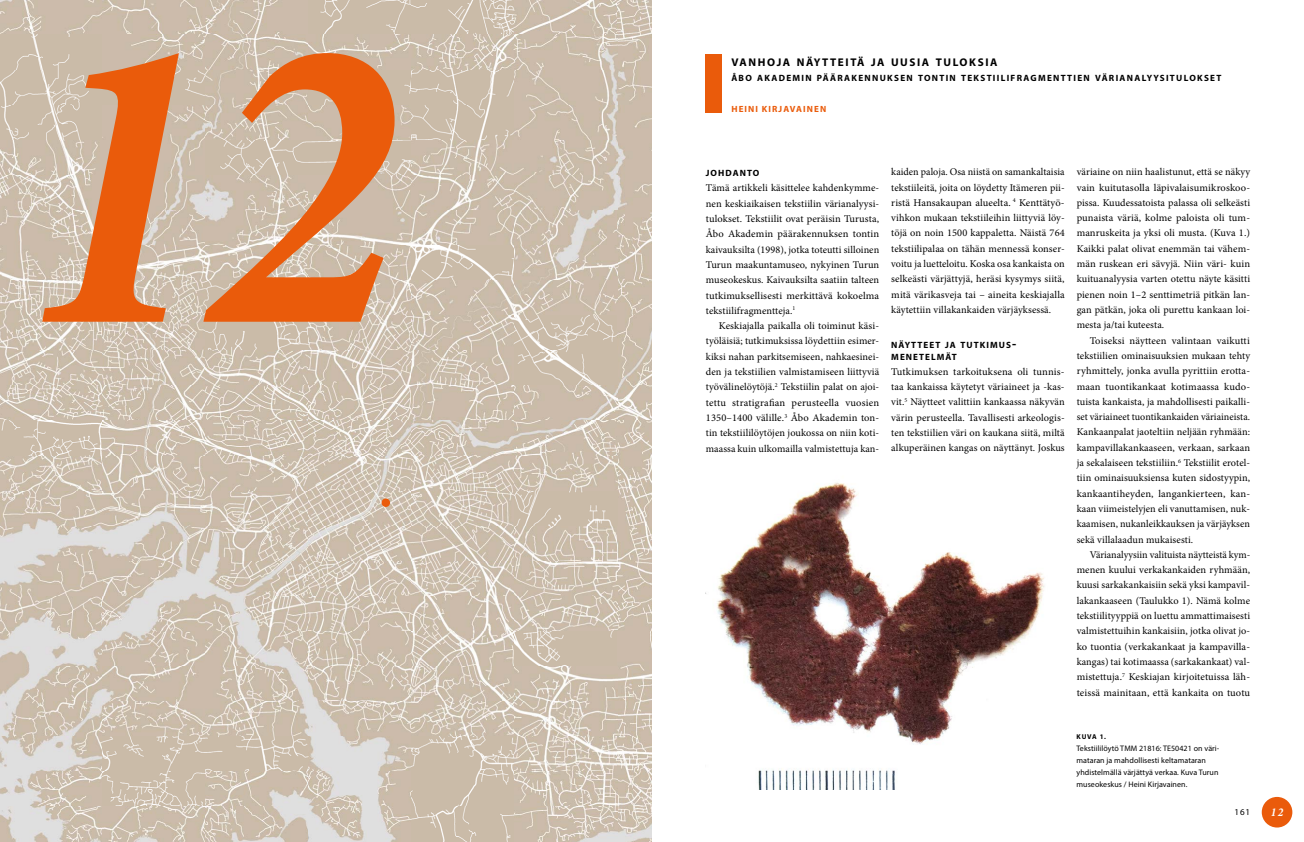
<style>
.page{position:relative;width:1304px;height:842px;background:#fff}
.page>*{position:absolute;margin:0;border:0;box-sizing:border-box;transform-origin:0 0}
.t1{font:italic 700 condensed 423px "Minion Pro";color:#ea5b0b}
.t2{font:italic 700 condensed 12px "Minion Pro";color:#fff}
.t3{font:700 11.2px "Myriad Pro";letter-spacing:.145em;color:#000}
.t4{font:10.3px/15.3px "Minion Pro";letter-spacing:.01em;color:#000;text-align:justify}
.t5{font:700 9.1px "Myriad Pro";letter-spacing:.145em;color:#000}
.t6{font:700 9.1px/11px "Myriad Pro";letter-spacing:.115em;color:#000}
.t7{font:700 9px "Myriad Pro";letter-spacing:.12em;color:#ea5b0b}
.t8{font:9px "Myriad Pro";color:#000}
.t9{font:8px/12px "Myriad Pro";letter-spacing:.01em;color:#000}
.t10{font:700 7px "Myriad Pro";color:#000}
.s1{font-size:13px}
</style>
<div class="page">
<div style="left:1262px;top:797px;width:30px;height:30px;background:#ea5b0b;border-radius:50%"></div>
<img style="left:0;top:0;width:652px;height:842px">
<div style="left:706px;top:54px;width:16px;height:58px;background:#ea5b0b"></div>
<img style="left:717px;top:482px;width:327px;height:307px">
<div style="left:382px;top:498px;width:8px;height:9px;background:#ea5b0b;border-radius:50%"></div>
<p class="t1" style="left:17px;top:-107px;width:383px">12</p>
<p class="t3" style="left:731px;top:55px;width:268px">VANHOJA NÄYTTEITÄ JA UUSIA TULOKSIA</p>
<p class="t5" style="left:731px;top:72px;width:492px">ÅBO AKADEMIN PÄÄRAKENNUKSEN TONTIN TEKSTIILIFRAGMENTTIEN VÄRIANALYYSITULOKSET</p>
<p class="t7" style="left:731px;top:103px;width:96px">HEINI KIRJAVAINEN</p>
<p class="t6" style="left:706px;top:167px;width:55px">JOHDANTO</p>
<p class="t4" style="left:706px;top:181px;width:175px">Tämä artikkeli käsittelee kahdenkymme-</p>
<p class="t4" style="left:706px;top:196px;width:175px">nen keskiaikaisen tekstiilin värianalyysi-</p>
<p class="t4" style="left:706px;top:211px;width:175px">tulokset. Tekstiilit ovat peräisin Turusta,</p>
<p class="t4" style="left:706px;top:226px;width:175px">Åbo Akademin päärakennuksen tontin</p>
<p class="t4" style="left:706px;top:242px;width:175px">kaivauksilta (1998), jotka toteutti silloinen</p>
<p class="t4" style="left:706px;top:257px;width:175px">Turun maakuntamuseo, nykyinen Turun</p>
<p class="t4" style="left:706px;top:272px;width:175px">museokeskus. Kaivauksilta saatiin talteen</p>
<p class="t4" style="left:706px;top:288px;width:175px">tutkimuksellisesti merkittävä kokoelma</p>
<p class="t4" style="left:706px;top:303px;width:91px">tekstiilifragmentteja.<sup>1</sup></p>
<p class="t4" style="left:719px;top:318px;width:162px">Keskiajalla paikalla oli toiminut käsi-</p>
<p class="t4" style="left:706px;top:334px;width:175px">työläisiä; tutkimuksissa löydettiin esimer-</p>
<p class="t4" style="left:706px;top:349px;width:175px">kiksi nahan parkitsemiseen, nahkaesinei-</p>
<p class="t4" style="left:706px;top:364px;width:175px">den ja tekstiilien valmistamiseen liittyviä</p>
<p class="t4" style="left:706px;top:379px;width:175px">työvälinelöytöjä.<sup>2</sup> Tekstiilin palat on ajoi-</p>
<p class="t4" style="left:706px;top:395px;width:175px">tettu stratigrafian perusteella vuosien</p>
<p class="t4" style="left:706px;top:410px;width:175px">1350–1400 välille.<sup>3</sup> Åbo Akademin ton-</p>
<p class="t4" style="left:706px;top:425px;width:175px">tin tekstiililöytöjen joukossa on niin koti-</p>
<p class="t4" style="left:706px;top:441px;width:175px">maassa kuin ulkomailla valmistettuja kan-</p>
<p class="t4" style="left:891px;top:164px;width:175px">kaiden paloja. Osa niistä on samankaltaisia tekstiileitä, joita on löydetty Itämeren pii&shy;ristä Hansakaupan alueelta. <sup>4</sup> Kenttätyö&shy;vihkon mukaan tekstiileihin liittyviä löy&shy;töjä on noin 1500 kappaletta. Näistä 764 tekstiilipalaa on tähän mennessä konser&shy;voitu ja luetteloitu. Koska osa kankaista on selkeästi värjättyjä, heräsi kysymys siitä, mitä värikasveja tai – aineita keskiajalla käytettiin villakankaiden värjäyksessä.</p>
<p class="t6" style="left:891px;top:340px;width:126px">NÄYTTEET JA TUTKIMUS<span class="s1">-<br></span>MENETELMÄT</p>
<p class="t4" style="left:891px;top:364px;width:175px">Tutkimuksen tarkoituksena oli tunnis&shy;taa kankaissa käytetyt väriaineet ja -kas&shy;vit.<sup>5</sup> Näytteet valittiin kankaassa näkyvän värin perusteella. Tavallisesti arkeologis&shy;ten tekstiilien väri on kaukana siitä, miltä alkuperäinen kangas on näyttänyt. Joskus</p>
<p class="t4" style="left:1077px;top:164px;width:175px">väriaine on niin haalistunut, että se näkyy</p>
<p class="t4" style="left:1077px;top:180px;width:175px">vain kuitutasolla läpivalaisumikroskoo-</p>
<p class="t4" style="left:1077px;top:195px;width:175px">pissa. Kuudessatoista palassa oli selkeästi</p>
<p class="t4" style="left:1077px;top:210px;width:175px">punaista väriä, kolme paloista oli tum-</p>
<p class="t4" style="left:1077px;top:226px;width:175px">manruskeita ja yksi oli musta. (Kuva 1.)</p>
<p class="t4" style="left:1077px;top:241px;width:175px">Kaikki palat olivat enemmän tai vähem-</p>
<p class="t4" style="left:1077px;top:256px;width:175px">män ruskean eri sävyjä. Niin väri- kuin</p>
<p class="t4" style="left:1077px;top:271px;width:175px">kuituanalyysia varten otettu näyte käsitti</p>
<p class="t4" style="left:1077px;top:287px;width:175px">pienen noin 1–2 senttimetriä pitkän lan-</p>
<p class="t4" style="left:1077px;top:302px;width:175px">gan pätkän, joka oli purettu kankaan loi-</p>
<p class="t4" style="left:1077px;top:317px;width:89px">mesta ja/tai kuteesta.</p>
<p class="t4" style="left:1090px;top:333px;width:162px">Toiseksi näytteen valintaan vaikutti</p>
<p class="t4" style="left:1077px;top:348px;width:175px">tekstiilien ominaisuuksien mukaan tehty</p>
<p class="t4" style="left:1077px;top:363px;width:175px">ryhmittely, jonka avulla pyrittiin erotta-</p>
<p class="t4" style="left:1077px;top:379px;width:175px">maan tuontikankaat kotimaassa kudo-</p>
<p class="t4" style="left:1077px;top:394px;width:175px">tuista kankaista, ja mahdollisesti paikalli-</p>
<p class="t4" style="left:1077px;top:409px;width:175px">set väriaineet tuontikankaiden väriaineista.</p>
<p class="t4" style="left:1077px;top:424px;width:175px">Kankaanpalat jaoteltiin neljään ryhmään:</p>
<p class="t4" style="left:1077px;top:440px;width:175px">kampavillakankaaseen, verkaan, sarkaan</p>
<p class="t4" style="left:1077px;top:455px;width:175px">ja sekalaiseen tekstiiliin.<sup>6</sup> Tekstiilit erotel-</p>
<p class="t4" style="left:1077px;top:470px;width:175px">tiin ominaisuuksiensa kuten sidostyypin,</p>
<p class="t4" style="left:1077px;top:486px;width:175px">kankaantiheyden, langankierteen, kan-</p>
<p class="t4" style="left:1077px;top:501px;width:175px">kaan viimeistelyjen eli vanuttamisen, nuk-</p>
<p class="t4" style="left:1077px;top:516px;width:175px">kaamisen, nukanleikkauksen ja värjäyksen</p>
<p class="t4" style="left:1077px;top:532px;width:118px">sekä villalaadun mukaisesti.</p>
<p class="t4" style="left:1090px;top:547px;width:162px">Värianalyysiin valituista näytteistä kym-</p>
<p class="t4" style="left:1077px;top:562px;width:175px">menen kuului verkakankaiden ryhmään,</p>
<p class="t4" style="left:1077px;top:577px;width:175px">kuusi sarkakankaisiin sekä yksi kampavil-</p>
<p class="t4" style="left:1077px;top:593px;width:175px">lakankaaseen (Taulukko 1). Nämä kolme</p>
<p class="t4" style="left:1077px;top:608px;width:175px">tekstiilityyppiä on luettu ammattimaisesti</p>
<p class="t4" style="left:1077px;top:623px;width:175px">valmistettuihin kankaisiin, jotka olivat jo-</p>
<p class="t4" style="left:1077px;top:639px;width:175px">ko tuontia (verkakankaat ja kampavilla-</p>
<p class="t4" style="left:1077px;top:654px;width:175px">kangas) tai kotimaassa (sarkakankaat) val-</p>
<p class="t4" style="left:1077px;top:669px;width:175px">mistettuja.<sup>7</sup> Keskiajan kirjoitetuissa läh-</p>
<p class="t4" style="left:1077px;top:685px;width:175px">teissä mainitaan, että kankaita on tuotu</p>
<p class="t10" style="left:1077px;top:732px;width:31px">KUVA 1.</p>
<p class="t9" style="left:1076px;top:742px;width:144px">Tekstiililöytö TMM 21816: TE50421 on väri&shy;mataran ja mahdollisesti keltamataran yhdistelmällä värjättyä verkaa. Kuva Turun museokeskus / Heini Kirjavainen.</p>
<p class="t8" style="left:1234px;top:807px;width:17px">161</p>
<p class="t2" style="left:1271px;top:804px;width:14px">12</p>
</div>
